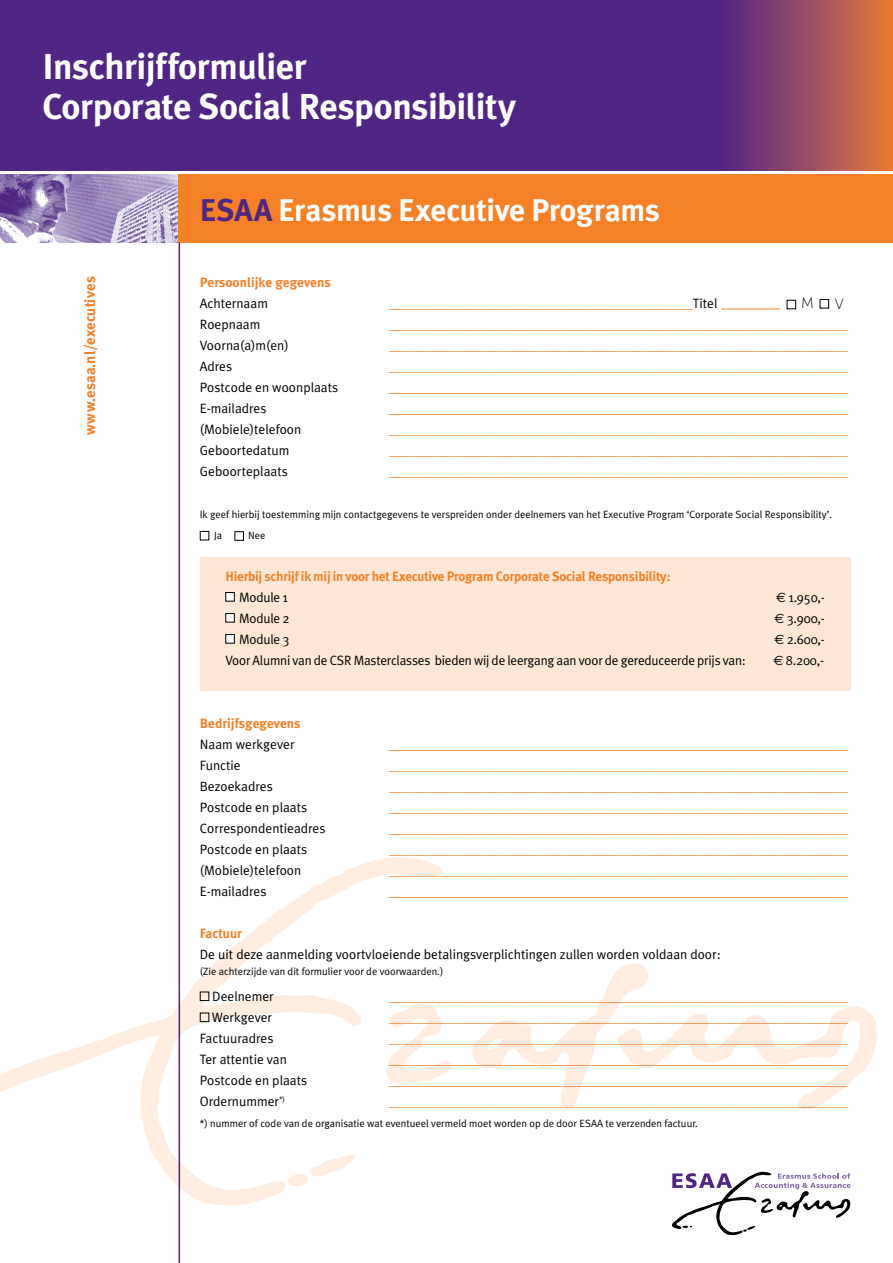
<style>
.page{position:relative;width:893px;height:1263px;background:#fff}
.page>*{position:absolute;margin:0;border:0;box-sizing:border-box;transform-origin:0 0}
.t1{font:700 36px/39.8px "Meta Plus";letter-spacing:-.01em;color:#fff}
.t2{font:700 31.35px "Meta Plus";letter-spacing:-.01em;color:#fff}
.t3{font:700 15px "Meta Plus";letter-spacing:.005em;color:#f58025}
.t4{font:15px "Museo Sans 100";color:#000}
.t5{font:13.5px "Meta Plus Normal";color:#f58025}
.t6{font:13.5px "Meta Plus Normal";color:#000}
.t7{font:700 13.5px "Meta Plus";letter-spacing:-.015em;color:#f58025}
.t8{font:10.5px/21px "Meta Plus Normal";color:#000}
.s1{color:#4f2683}
.s2{color:#000}
.s3{font-family:"Euro Sans"}
</style>
<div class="page">
<img style="left:0;top:174px;width:179px;height:68px">
<div style="left:179px;top:174px;width:714px;height:68px;background:#f58025"></div>
<svg style="left:0;top:0;width:893px;height:170px;background:#5d2d7c"></svg>
<div style="left:234px;top:531px;width:10px;height:10px;border:1px solid #000"></div>
<hr style="left:179px;top:242px;width:1px;height:1021px;background:#4f2683">
<svg style="left:672px;top:1206px;width:178px;height:29px"></svg>
<div style="left:200px;top:557px;width:650px;height:134px;background:#fee8d5"></div>
<div style="left:226px;top:592px;width:8px;height:9px;background:#fff"></div>
<div style="left:225px;top:592px;width:10px;height:9px;border:1px solid #000"></div>
<div style="left:226px;top:613px;width:8px;height:9px;background:#fff"></div>
<div style="left:225px;top:613px;width:10px;height:9px;border:1px solid #000"></div>
<div style="left:226px;top:634px;width:8px;height:9px;background:#fff"></div>
<div style="left:225px;top:634px;width:10px;height:9px;border:1px solid #000"></div>
<hr style="left:721px;top:309px;width:59px;height:1px;background:#f58025">
<div style="left:787px;top:300px;width:9px;height:9px;border:1px solid #000"></div>
<div style="left:820px;top:299px;width:9px;height:9px;border:1px solid #000"></div>
<div style="left:200px;top:531px;width:9px;height:9px;border:1px solid #000"></div>
<svg style="left:0;top:857px;width:877px;height:349px"></svg>
<h1 class="t1" style="left:43px;top:47px;width:475px">Inschrijfformulier<br>Corporate Social Responsibility</h1>
<p class="t3" style="left:81px;top:435px;width:160px;rotate:-90deg">www.esaa.nl/executives</p>
<h2 class="t2" style="left:200px;top:192px;width:461px"><span class="s1">ESAA</span> Erasmus Executive Programs</h2>
<p class="t7" style="left:200px;top:274px;width:132px">Persoonlijke gegevens</p>
<p class="t6" style="left:200px;top:295px;width:70px">Achternaam</p>
<p class="t5" style="left:389px;top:295px;width:330px">_____________________________________________<span class="s2">Titel</span></p>
<p class="t6" style="left:200px;top:316px;width:62px">Roepnaam</p>
<p class="t5" style="left:389px;top:316px;width:460px">____________________________________________________________________</p>
<p class="t6" style="left:200px;top:337px;width:90px">Voorna(a)m(en)</p>
<p class="t5" style="left:389px;top:337px;width:460px">____________________________________________________________________</p>
<p class="t6" style="left:200px;top:358px;width:34px">Adres</p>
<p class="t5" style="left:389px;top:358px;width:461px">____________________________________________________________________</p>
<p class="t6" style="left:200px;top:379px;width:140px">Postcode en woonplaats</p>
<p class="t5" style="left:389px;top:379px;width:461px">____________________________________________________________________</p>
<p class="t6" style="left:200px;top:400px;width:68px">E-mailadres</p>
<p class="t5" style="left:389px;top:400px;width:460px">____________________________________________________________________</p>
<p class="t6" style="left:200px;top:421px;width:103px">(Mobiele)telefoon</p>
<p class="t5" style="left:389px;top:421px;width:460px">____________________________________________________________________</p>
<p class="t6" style="left:200px;top:442px;width:91px">Geboortedatum</p>
<p class="t5" style="left:389px;top:442px;width:460px">____________________________________________________________________</p>
<p class="t6" style="left:200px;top:463px;width:90px">Geboorteplaats</p>
<p class="t5" style="left:389px;top:463px;width:460px">____________________________________________________________________</p>
<p class="t8" style="left:214px;top:504px;width:620px;text-indent:-14px">Ik geef hierbij toestemming mijn contactgegevens te verspreiden onder deelnemers van het Executive Program ‘Corporate Social Responsibility’.<br>Ja</p>
<p class="t4" style="left:801px;top:295px;width:14px">M</p>
<p class="t4" style="left:835px;top:296px;width:11px">V</p>
<p class="t8" style="left:248px;top:525px;width:19px">Nee</p>
<p class="t7" style="left:225px;top:568px;width:447px">Hierbij schrijf ik mij in voor het Executive Program Corporate Social Responsibility:</p>
<p class="t6" style="left:239px;top:589px;width:50px">Module 1</p>
<p class="t6" style="left:776px;top:589px;width:50px"><span class="s3">€</span> 1.950,-</p>
<p class="t6" style="left:239px;top:610px;width:52px">Module 2</p>
<p class="t6" style="left:774px;top:610px;width:52px"><span class="s3">€</span> 3.900,-</p>
<p class="t6" style="left:239px;top:631px;width:52px">Module 3</p>
<p class="t6" style="left:774px;top:631px;width:52px"><span class="s3">€</span> 2.600,-</p>
<p class="t6" style="left:225px;top:652px;width:522px">Voor Alumni van de CSR Masterclasses bieden wij de leergang aan voor de gereduceerde prijs van:</p>
<p class="t6" style="left:774px;top:652px;width:52px"><span class="s3">€</span> 8.200,-</p>
<p class="t7" style="left:200px;top:715px;width:102px">Bedrijfsgegevens</p>
<p class="t6" style="left:200px;top:736px;width:96px">Naam werkgever</p>
<p class="t5" style="left:389px;top:736px;width:460px">____________________________________________________________________</p>
<p class="t6" style="left:200px;top:757px;width:42px">Functie</p>
<p class="t5" style="left:389px;top:757px;width:461px">____________________________________________________________________</p>
<p class="t6" style="left:200px;top:778px;width:74px">Bezoekadres</p>
<p class="t5" style="left:389px;top:778px;width:460px">____________________________________________________________________</p>
<p class="t6" style="left:200px;top:799px;width:109px">Postcode en plaats</p>
<p class="t5" style="left:389px;top:799px;width:460px">____________________________________________________________________</p>
<p class="t6" style="left:200px;top:820px;width:127px">Correspondentieadres</p>
<p class="t5" style="left:389px;top:820px;width:460px">____________________________________________________________________</p>
<p class="t6" style="left:200px;top:841px;width:109px">Postcode en plaats</p>
<p class="t5" style="left:389px;top:841px;width:460px">____________________________________________________________________</p>
<p class="t6" style="left:200px;top:862px;width:103px">(Mobiele)telefoon</p>
<p class="t5" style="left:389px;top:862px;width:460px">____________________________________________________________________</p>
<p class="t6" style="left:200px;top:883px;width:68px">E-mailadres</p>
<p class="t5" style="left:389px;top:883px;width:460px">____________________________________________________________________</p>
<p class="t7" style="left:200px;top:925px;width:44px">Factuur</p>
<p class="t6" style="left:200px;top:946px;width:522px">De uit deze aanmelding voortvloeiende betalingsverplichtingen zullen worden voldaan door:</p>
<p class="t8" style="left:200px;top:961px;width:245px">(Zie achterzijde van dit formulier voor de voorwaarden.)</p>
<p class="t6" style="left:212px;top:988px;width:63px">Deelnemer</p>
<p class="t5" style="left:389px;top:988px;width:460px">____________________________________________________________________</p>
<p class="t6" style="left:212px;top:1009px;width:62px">Werkgever</p>
<p class="t5" style="left:389px;top:1009px;width:460px">____________________________________________________________________</p>
<p class="t6" style="left:200px;top:1030px;width:75px">Factuuradres</p>
<p class="t5" style="left:389px;top:1030px;width:460px">____________________________________________________________________</p>
<p class="t6" style="left:200px;top:1051px;width:89px">Ter attentie van</p>
<p class="t5" style="left:389px;top:1051px;width:460px">____________________________________________________________________</p>
<p class="t6" style="left:200px;top:1072px;width:109px">Postcode en plaats</p>
<p class="t5" style="left:389px;top:1072px;width:460px">____________________________________________________________________</p>
<p class="t6" style="left:200px;top:1093px;width:87px">Ordernummer<sup>*)</sup></p>
<p class="t5" style="left:389px;top:1093px;width:461px">____________________________________________________________________</p>
<p class="t8" style="left:200px;top:1113px;width:500px">*) nummer of code van de organisatie wat eventueel vermeld moet worden op de door ESAA te verzenden factuur.</p>
</div>
